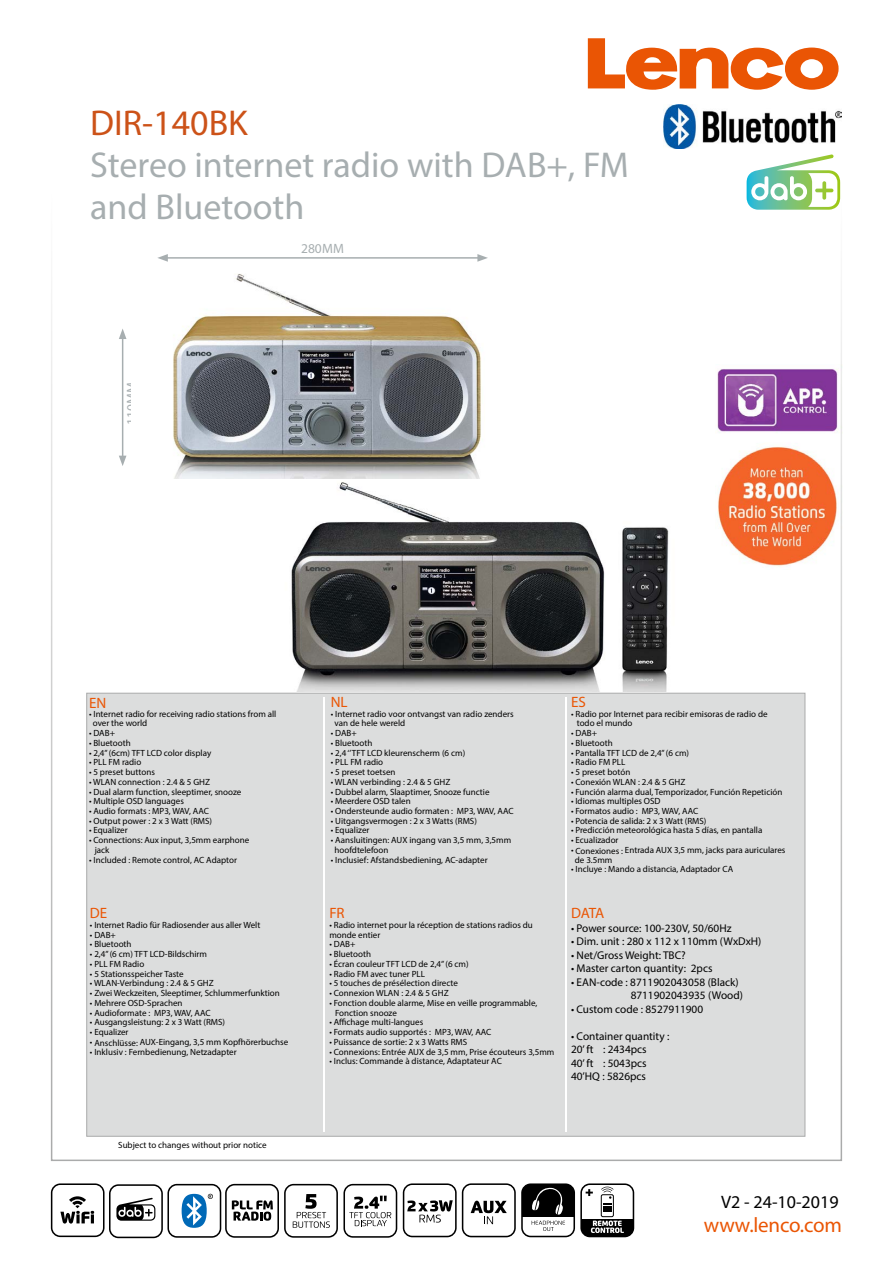
<style>
.page{position:relative;width:893px;height:1263px;background:#fff}
.page>*{position:absolute;margin:0;border:0;box-sizing:border-box;transform-origin:0 0}
.t1{font:36px/42px "Myriad Pro";color:#a7aeb0}
.t2{font:36px "Myriad Pro";color:#cc5218}
.t3{font:21px "Myriad Pro";letter-spacing:-.01em;color:#ea5504}
.t4{font:18px "Myriad Pro";color:#000}
.t5{font:15px "Myriad Pro";color:#ea5504}
.t6{font:13.5px "Myriad Pro";letter-spacing:.005em;color:#a7aeb0}
.t7{font:11.25px/13.5px "Myriad Pro";color:#000}
.t8{font:9px/9.8px "Myriad Pro";color:#000}
</style>
<div class="page">
<svg style="left:588px;top:38px;width:251px;height:52px"></svg>
<div style="left:87px;top:693px;width:718px;height:443px;background:#dcdddd;border:1px solid #aaabab"></div>
<hr style="left:323px;top:697px;width:2px;height:434px;background:#fff">
<hr style="left:565px;top:697px;width:2px;height:434px;background:#fff">
<svg style="left:747px;top:154px;width:93px;height:56px"></svg>
<img style="left:663px;top:104px;width:179px;height:44px">
<hr style="left:166px;top:257px;width:314px;height:2px;background:#a7aeb0">
<svg style="left:157px;top:254px;width:11px;height:8px"></svg>
<svg style="left:477px;top:254px;width:11px;height:8px"></svg>
<hr style="left:122px;top:337px;width:1px;height:121px;background:#a7aeb0">
<svg style="left:119px;top:329px;width:7px;height:10px"></svg>
<svg style="left:119px;top:456px;width:7px;height:10px"></svg>
<img style="left:291px;top:482px;width:378px;height:209px">
<svg style="left:51px;top:1183px;width:346px;height:55px"></svg>
<svg style="left:403px;top:1183px;width:231px;height:54px"></svg>
<img style="left:717px;top:369px;width:121px;height:198px">
<img style="left:173px;top:274px;width:308px;height:205px">
<h1 class="t2" style="left:90px;top:100px;width:159px">DIR-140BK</h1>
<h1 class="t1" style="left:90px;top:143px;width:540px">Stereo internet radio with DAB+, FM and Bluetooth</h1>
<h3 class="t6" style="left:123px;top:425px;width:44px;rotate:-90deg">110MM</h3>
<h3 class="t6" style="left:301px;top:240px;width:44px">280MM</h3>
<h3 class="t5" style="left:89px;top:694px;width:19px">EN</h3>
<p class="t8" style="left:93px;top:708px;width:185px;text-indent:-4px">• Internet radio for receiving radio stations from all over the world</p>
<p class="t8" style="left:89px;top:728px;width:28px">• DAB+</p>
<p class="t8" style="left:89px;top:738px;width:43px">• Bluetooth</p>
<p class="t8" style="left:89px;top:747px;width:124px">• 2,4” (6cm) TFT LCD color display</p>
<p class="t8" style="left:89px;top:757px;width:54px">• PLL FM radio</p>
<p class="t8" style="left:89px;top:767px;width:67px">• 5 preset buttons</p>
<p class="t8" style="left:89px;top:777px;width:123px">• WLAN connection : 2.4 &amp; 5 GHZ</p>
<p class="t8" style="left:89px;top:786px;width:154px">• Dual alarm function, sleeptimer, snooze</p>
<p class="t8" style="left:89px;top:796px;width:96px">• Multiple OSD languages</p>
<p class="t8" style="left:89px;top:806px;width:121px">• Audio formats : MP3, WAV, AAC</p>
<p class="t8" style="left:89px;top:816px;width:125px">• Output power : 2 x 3 Watt (RMS)</p>
<p class="t8" style="left:89px;top:825px;width:40px">• Equalizer</p>
<p class="t8" style="left:95px;top:835px;width:156px;text-indent:-6px">• Connections: Aux input, 3,5mm earphone jack</p>
<p class="t8" style="left:89px;top:855px;width:150px">• Included : Remote control, AC Adaptor</p>
<h3 class="t5" style="left:90px;top:904px;width:19px">DE</h3>
<p class="t8" style="left:90px;top:920px;width:172px">• Internet Radio für Radiosender aus aller Welt</p>
<p class="t8" style="left:90px;top:929px;width:28px">• DAB+</p>
<p class="t8" style="left:90px;top:939px;width:43px">• Bluetooth</p>
<p class="t8" style="left:90px;top:949px;width:119px">• 2,4” (6 cm) TFT LCD-Bildschirm</p>
<p class="t8" style="left:90px;top:959px;width:56px">• PLL FM Radio</p>
<p class="t8" style="left:90px;top:968px;width:95px">• 5 Stationsspeicher Taste</p>
<p class="t8" style="left:90px;top:978px;width:125px">• WLAN-Verbindung : 2.4 &amp; 5 GHZ</p>
<p class="t8" style="left:90px;top:988px;width:191px">• Zwei Weckzeiten, Sleeptimer, Schlummerfunktion</p>
<p class="t8" style="left:90px;top:998px;width:94px">• Mehrere OSD-Sprachen</p>
<p class="t8" style="left:90px;top:1007px;width:122px">• Audioformate : MP3, WAV, AAC</p>
<p class="t8" style="left:90px;top:1017px;width:137px">• Ausgangsleistung: 2 x 3 Watt (RMS)</p>
<p class="t8" style="left:90px;top:1027px;width:40px">• Equalizer</p>
<p class="t8" style="left:90px;top:1037px;width:200px">• Anschlüsse: AUX-Eingang, 3,5 mm Kopfhörerbuchse</p>
<p class="t8" style="left:90px;top:1046px;width:148px">• Inklusiv : Fernbedienung, Netzadapter</p>
<p class="t8" style="left:118px;top:1140px;width:150px">Subject to changes without prior notice</p>
<h3 class="t5" style="left:331px;top:692px;width:18px">NL</h3>
<p class="t8" style="left:335px;top:708px;width:181px;text-indent:-4px">• Internet radio voor ontvangst van radio zenders van de hele wereld</p>
<p class="t8" style="left:331px;top:728px;width:28px">• DAB+</p>
<p class="t8" style="left:331px;top:738px;width:43px">• Bluetooth</p>
<p class="t8" style="left:331px;top:747px;width:136px">• 2,4 ‘’ TFT LCD kleurenscherm (6 cm)</p>
<p class="t8" style="left:331px;top:757px;width:54px">• PLL FM radio</p>
<p class="t8" style="left:331px;top:767px;width:66px">• 5 preset toetsen</p>
<p class="t8" style="left:331px;top:777px;width:121px">• WLAN verbinding : 2.4 &amp; 5 GHZ</p>
<p class="t8" style="left:331px;top:786px;width:160px">• Dubbel alarm, Slaaptimer, Snooze functie</p>
<p class="t8" style="left:331px;top:796px;width:81px">• Meerdere OSD talen</p>
<p class="t8" style="left:331px;top:806px;width:184px">• Ondersteunde audio formaten : MP3, WAV, AAC</p>
<p class="t8" style="left:331px;top:816px;width:148px">• Uitgangsvermogen : 2 x 3 Watts (RMS)</p>
<p class="t8" style="left:331px;top:825px;width:40px">• Equalizer</p>
<p class="t8" style="left:335px;top:835px;width:178px;text-indent:-4px">• Aansluitingen: AUX ingang van 3,5 mm, 3,5mm hoofdtelefoon</p>
<p class="t8" style="left:331px;top:855px;width:158px">• Inclusief: Afstandsbediening, AC-adapter</p>
<h3 class="t5" style="left:329px;top:904px;width:17px">FR</h3>
<p class="t8" style="left:329px;top:920px;width:205px">• Radio internet pour la réception de stations radios du monde entier</p>
<p class="t8" style="left:329px;top:939px;width:28px">• DAB+</p>
<p class="t8" style="left:329px;top:949px;width:43px">• Bluetooth</p>
<p class="t8" style="left:329px;top:959px;width:141px">• Écran couleur TFT LCD de 2,4” (6 cm)</p>
<p class="t8" style="left:329px;top:968px;width:97px">• Radio FM avec tuner PLL</p>
<p class="t8" style="left:329px;top:978px;width:130px">• 5 touches de présélection directe</p>
<p class="t8" style="left:329px;top:988px;width:121px">• Connexion WLAN : 2.4 &amp; 5 GHZ</p>
<p class="t8" style="left:335px;top:998px;width:204px;text-indent:-6px">• Fonction double alarme, Mise en veille programmable,<br>Fonction snooze</p>
<p class="t8" style="left:329px;top:1017px;width:95px">• Affichage multi-langues</p>
<p class="t8" style="left:329px;top:1027px;width:164px">• Formats audio supportés : MP3, WAV, AAC</p>
<p class="t8" style="left:329px;top:1037px;width:139px">• Puissance de sortie: 2 x 3 Watts RMS</p>
<p class="t8" style="left:329px;top:1046px;width:227px">• Connexions: Entrée AUX de 3,5 mm, Prise écouteurs 3,5mm</p>
<p class="t8" style="left:329px;top:1056px;width:174px">• Inclus: Commande à distance, Adaptateur AC</p>
<h3 class="t5" style="left:571px;top:692px;width:16px">ES</h3>
<p class="t8" style="left:577px;top:708px;width:192px;text-indent:-6px">• Radio por Internet para recibir emisoras de radio de todo el mundo</p>
<p class="t8" style="left:571px;top:728px;width:28px">• DAB+</p>
<p class="t8" style="left:571px;top:738px;width:43px">• Bluetooth</p>
<p class="t8" style="left:571px;top:747px;width:120px">• Pantalla TFT LCD de 2,4” (6 cm)</p>
<p class="t8" style="left:571px;top:757px;width:56px">• Radio FM PLL</p>
<p class="t8" style="left:571px;top:767px;width:61px">• 5 preset botón</p>
<p class="t8" style="left:571px;top:777px;width:116px">• Conexión WLAN : 2.4 &amp; 5 GHZ</p>
<p class="t8" style="left:571px;top:786px;width:213px">• Función alarma dual, Temporizador, Función Repetición</p>
<p class="t8" style="left:571px;top:796px;width:91px">• Idiomas multiples OSD</p>
<p class="t8" style="left:571px;top:806px;width:129px">• Formatos audio : MP3, WAV, AAC</p>
<p class="t8" style="left:571px;top:816px;width:137px">• Potencia de salida: 2 x 3 Watt (RMS)</p>
<p class="t8" style="left:571px;top:825px;width:193px">• Predicción meteorológica hasta 5 días, en pantalla</p>
<p class="t8" style="left:571px;top:835px;width:49px">• Ecualizador</p>
<p class="t8" style="left:575px;top:845px;width:212px;text-indent:-4px">• Conexiones : Entrada AUX 3,5 mm, jacks para auriculares de 3.5mm</p>
<p class="t8" style="left:571px;top:864px;width:164px">• Incluye : Mando a distancia, Adaptador CA</p>
<h3 class="t5" style="left:571px;top:904px;width:35px">DATA</h3>
<p class="t7" style="left:571px;top:921px;width:162px">• Power source: 100-230V, 50/60Hz</p>
<p class="t7" style="left:571px;top:934px;width:192px">• Dim. unit : 280 x 112 x 110mm (WxDxH)</p>
<p class="t7" style="left:571px;top:948px;width:116px">• Net/Gross Weight: TBC?</p>
<p class="t7" style="left:571px;top:961px;width:143px">• Master carton quantity: 2pcs</p>
<p class="t7" style="left:631px;top:975px;width:114px;text-indent:-60px">• EAN-code : 8711902043058 (Black)<br>8711902043935 (Wood)</p>
<p class="t7" style="left:571px;top:1002px;width:134px">• Custom code : 8527911900</p>
<p class="t7" style="left:571px;top:1029px;width:100px">• Container quantity :<br>20’ ft : 2434pcs<br>40’ ft : 5043pcs<br>40’HQ : 5826pcs</p>
<h3 class="t4" style="left:721px;top:1190px;width:119px">V2 - 24-10-2019</h3>
<h2 class="t3" style="left:704px;top:1212px;width:139px">www.lenco.com</h2>
</div>
